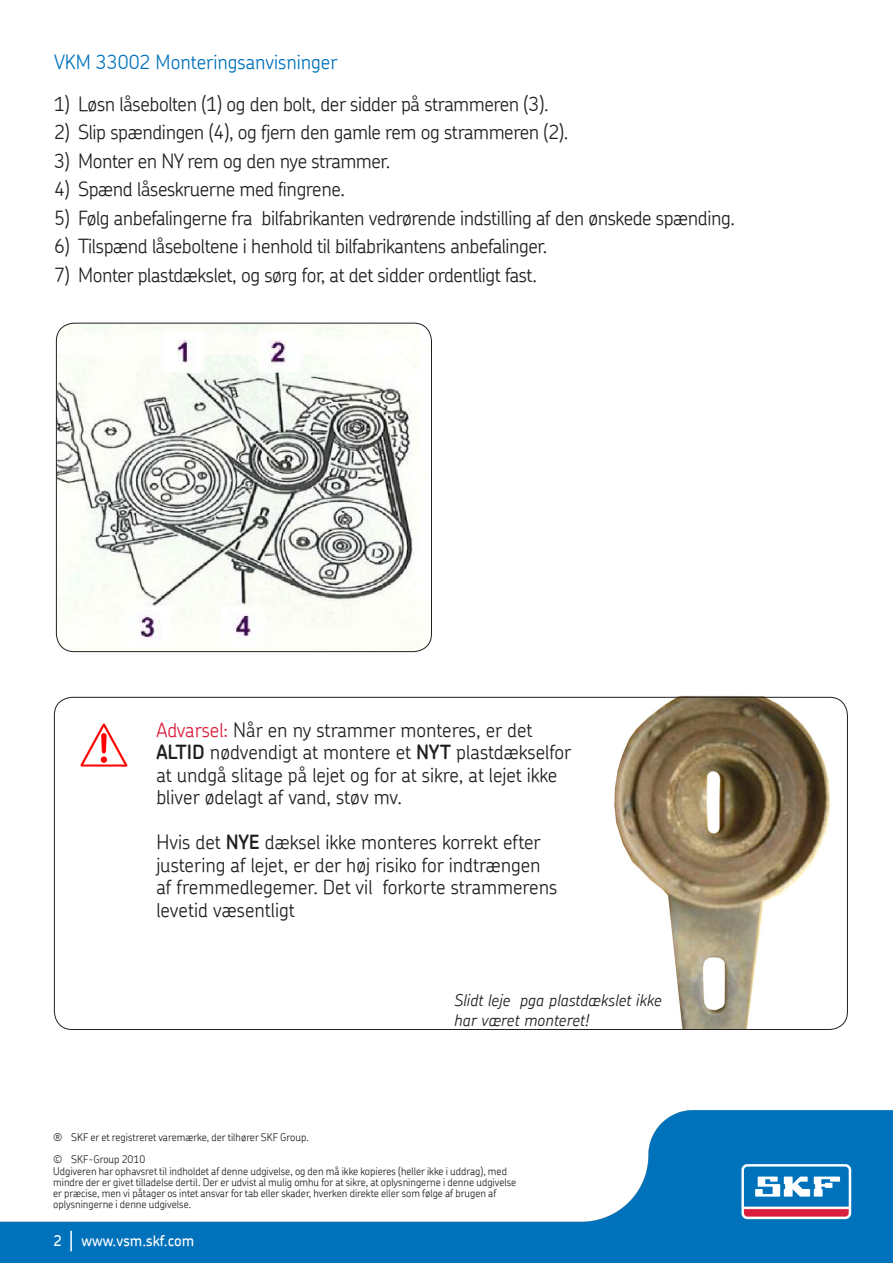
<style>
.page{position:relative;width:893px;height:1263px;background:#fff}
.page>*{position:absolute;margin:0;border:0;box-sizing:border-box;transform-origin:0 0}
.t1{font:300 19.5px "SKF Chevin";letter-spacing:-.02em;color:#231f20}
.t2{font:300 19.5px/22.5px "SKF Chevin";color:#231f20}
.t3{font:300 19.5px "SKF Chevin";color:#0072bc}
.t4{font:italic 300 16.5px/19.8px "SKF Chevin";color:#231f20}
.t5{font:500 15px "SKF Chevin";color:#fff}
._91_99_-_Disclaimer{font:300 10.5px/11.2px "SKF Chevin";color:#231f20}
.s1{color:#da1f3d}
.s2{font-weight:600}
</style>
<div class="page">
<img style="left:591px;top:695px;width:257px;height:335px">
<img style="left:0;top:1110px;width:893px;height:153px">
<hr style="left:70px;top:1231px;width:2px;height:20px;background:#fff">
<img style="left:80px;top:723px;width:48px;height:44px">
<img style="left:56px;top:323px;width:375px;height:329px">
<div style="left:56px;top:323px;width:376px;height:329px;border:1px solid #231f20;border-radius:18px"></div>
<p class="t3" style="left:54px;top:49px;width:285px">VKM 33002 Monteringsanvisninger</p>
<p class="t1" style="left:54px;top:91px;width:496px">1) Løsn låsebolten (1) og den bolt, der sidder på strammeren (3).</p>
<p class="t1" style="left:54px;top:120px;width:516px">2) Slip spændingen (4), og fjern den gamle rem og strammeren (2).</p>
<p class="t1" style="left:54px;top:148px;width:338px">3) Monter en NY rem og den nye strammer.</p>
<p class="t1" style="left:54px;top:177px;width:292px">4) Spænd låseskruerne med fingrene.</p>
<p class="t1" style="left:54px;top:205px;width:682px">5) Følg anbefalingerne fra bilfabrikanten vedrørende indstilling af den ønskede spænding.</p>
<p class="t1" style="left:54px;top:234px;width:495px">6) Tilspænd låseboltene i henhold til bilfabrikantens anbefalinger.</p>
<p class="t1" style="left:54px;top:262px;width:484px">7) Monter plastdækslet, og sørg for, at det sidder ordentligt fast.</p>
<p class="t2" style="left:156px;top:718px;width:417px"><span class="s1">Advarsel:</span> Når en ny strammer monteres, er det <span class="s2">ALTID</span> nødvendigt at montere et <span class="s2">NYT</span> plastdækselfor at undgå slitage på lejet og for at sikre, at lejet ikke bliver ødelagt af vand, støv mv.</p>
<p class="t2" style="left:156px;top:831px;width:402px">Hvis det <span class="s2">NYE</span> dæksel ikke monteres korrekt efter justering af lejet, er der høj risiko for indtrængen af fremmedlegemer. Det vil forkorte strammerens levetid væsentligt</p>
<p class="t4" style="left:454px;top:990px;width:209px">Slidt leje pga plastdækslet ikke har været monteret!</p>
<p class="_91_99_-_Disclaimer" style="left:53px;top:1131px;width:257px">® SKF er et registreret varemærke, der tilhører SKF Group.</p>
<p class="_91_99_-_Disclaimer" style="left:53px;top:1154px;width:94px">© SKF-Group 2010</p>
<p class="_91_99_-_Disclaimer" style="left:53px;top:1165px;width:465px">Udgiveren har ophavsret til indholdet af denne udgivelse, og den må ikke kopieres (heller ikke i uddrag), med mindre der er givet tilladelse dertil. Der er udvist al mulig omhu for at sikre, at oplysningerne i denne udgivelse er præcise, men vi påtager os intet ansvar for tab eller skader, hverken direkte eller som følge af brugen af oplysningerne i denne udgivelse.</p>
<p class="t5" style="left:53px;top:1231px;width:142px">2 www.vsm.skf.com</p>
</div>
